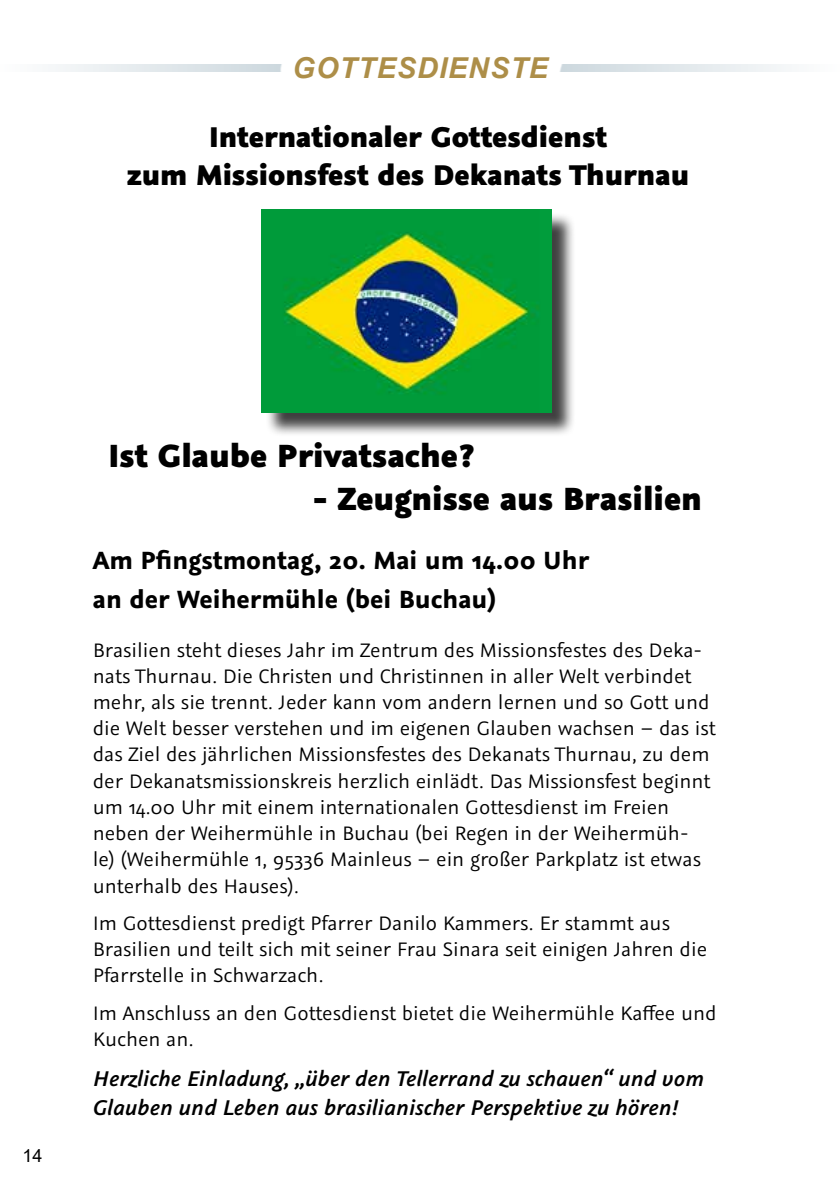
<style>
.page{position:relative;width:840px;height:1191px;background:#fff}
.page>*{position:absolute;margin:0;border:0;box-sizing:border-box;transform-origin:0 0}
.t1{font:800 35.8px "Graublau Sans";color:#000}
.t2{font:800 31.8px/38.2px "Graublau Sans";color:#000;text-align:center}
.t3{font:italic 700 28.8px "Arial";letter-spacing:.035em;color:#ad8e48}
.t4{font:700 27.8px/38px "Graublau Sans";color:#000}
.t5{font:italic 23.8px/28.6px "Graublau Sans Smbold";color:#000}
.t6{font:21.8px/26.2px "Graublau Sans";color:#000}
.t7{font:18px "Arial";color:#000}
</style>
<div class="page">
<svg style="left:563px;top:64px;width:223px;height:7px"></svg>
<svg style="left:55px;top:64px;width:225px;height:7px"></svg>
<div style="left:264px;top:212px;width:311px;height:225px;background:#000;opacity:.75"></div>
<img style="left:261px;top:209px;width:290px;height:203px">
<h3 class="t3" style="left:292px;top:48px;width:257px">GOTTESDIENSTE</h3>
<h2 class="t2" style="left:127px;top:118px;width:563px">Internationaler Gottesdienst<br>zum Missionsfest des Dekanats Thurnau</h2>
<p class="t7" style="left:22px;top:1142px;width:22px">14</p>
<h1 class="t1" style="left:108px;top:433px;width:367px">Ist Glaube Privatsache?</h1>
<h1 class="t1" style="left:313px;top:476px;width:390px">- Zeugnisse aus Brasilien</h1>
<p class="t4" style="left:93px;top:541px;width:497px">Am Pfingstmontag, 20. Mai um 14.00 Uhr an der Weihermühle (bei Buchau)</p>
<p class="t6" style="left:93px;top:636px;width:624px">Brasilien steht dieses Jahr im Zentrum des Missionsfestes des Deka&shy;nats Thurnau. Die Christen und Christinnen in aller Welt verbindet mehr, als sie trennt. Jeder kann vom andern lernen und so Gott und die Welt besser verstehen und im eigenen Glauben wachsen – das ist das Ziel des jährlichen Missionsfestes des Dekanats Thurnau, zu dem der Dekanatsmissionskreis herzlich einlädt. Das Missionsfest beginnt um 14.00 Uhr mit einem internationalen Gottesdienst im Freien neben der Weihermühle in Buchau (bei Regen in der Weihermüh&shy;le) (Weihermühle 1, 95336 Mainleus – ein großer Parkplatz ist etwas unterhalb des Hauses).</p>
<p class="t6" style="left:93px;top:910px;width:615px">Im Gottesdienst predigt Pfarrer Danilo Kammers. Er stammt aus<br>Brasilien und teilt sich mit seiner Frau Sinara seit einigen Jahren die<br>Pfarrstelle in Schwarzach.</p>
<p class="t6" style="left:93px;top:1000px;width:625px">Im Anschluss an den Gottesdienst bietet die Weihermühle Kaffee und<br>Kuchen an.</p>
<p class="t5" style="left:93px;top:1063px;width:613px">Herzliche Einladung, „über den Tellerrand zu schauen“ und vom<br>Glauben und Leben aus brasilianischer Perspektive zu hören!</p>
</div>
